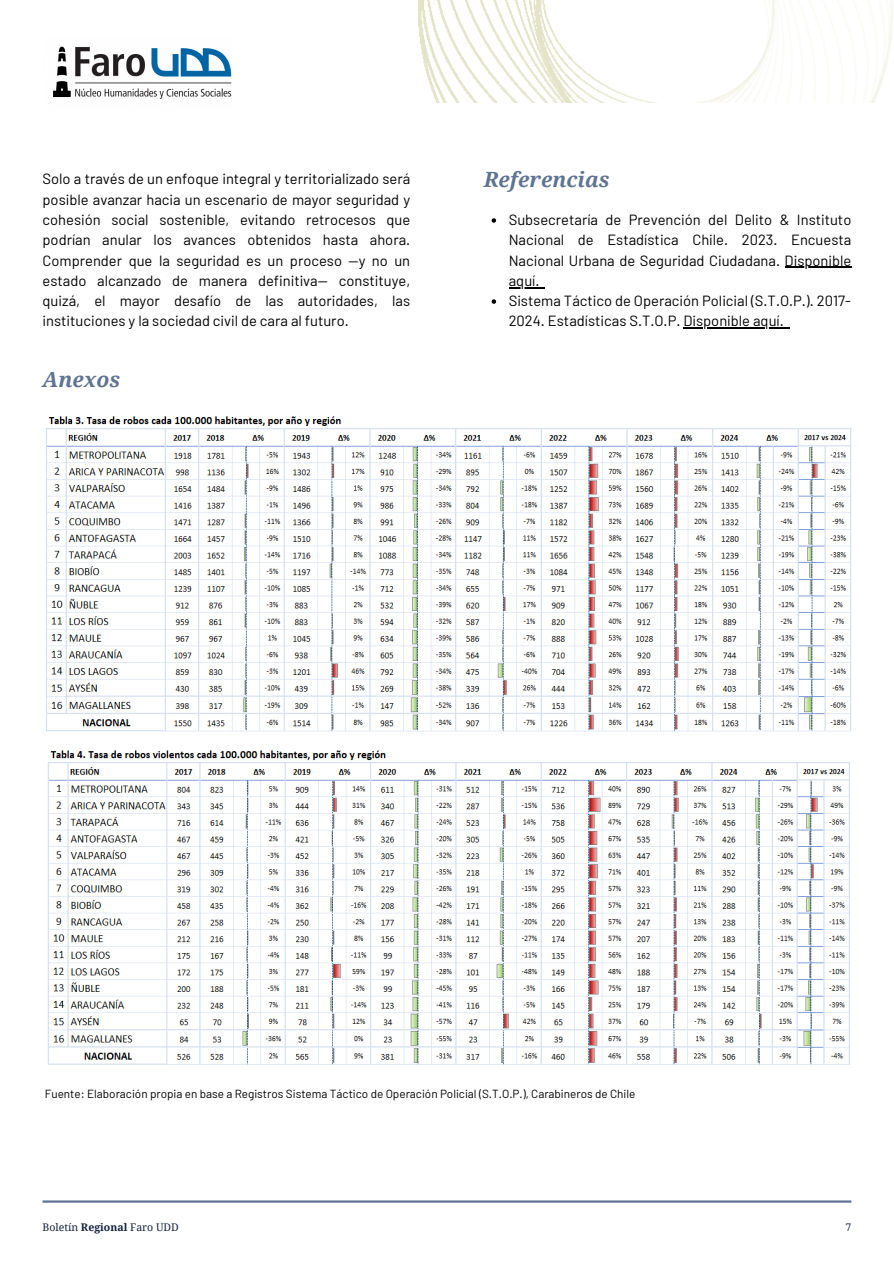
<style>
.page{position:relative;width:894px;height:1264px;background:#fff}
.page>*{position:absolute;margin:0;border:0;box-sizing:border-box;transform-origin:0 0}
.t1{font:italic 700 21px "Noto Serif";color:#5f7393}
.t2{font:14.7px/20.2px "Barlow";color:#000;text-align:justify}
.t3{font:11.7px "Barlow";color:#000}
.t4{font:10.5px "Noto Serif";color:#15233d}
.s1{font-weight:700}
</style>
<div class="page">
<hr style="left:43px;top:1200px;width:808px;height:2px;background:#5f7393">
<img style="left:53px;top:46px;width:179px;height:53px">
<img style="left:418px;top:0;width:475px;height:102px">
<img style="left:46px;top:416px;width:805px;height:315px">
<img style="left:47px;top:750px;width:803px;height:315px">
<svg style="left:491px;top:218px;width:5px;height:5px"></svg>
<hr style="left:784px;top:267px;width:67px;height:1px;background:#000">
<hr style="left:508px;top:287px;width:31px;height:1px;background:#000">
<svg style="left:491px;top:299px;width:5px;height:5px"></svg>
<hr style="left:683px;top:327px;width:100px;height:1px;background:#000">
<p class="t2" style="left:43px;top:168px;width:369px">Solo a través de un enfoque integral y territorializado será posible avanzar hacia un escenario de mayor seguridad y cohesión social sostenible, evitando retrocesos que podrían anular los avances obtenidos hasta ahora.<br>Comprender que la seguridad es un proceso —y no un estado alcanzado de manera definitiva— constituye, quizá, el mayor desafío de las autoridades, las instituciones y la sociedad civil de cara al futuro.</p>
<h1 class="t1" style="left:483px;top:164px;width:127px">Referencias</h1>
<p class="t2" style="left:508px;top:209px;width:344px">Subsecretaría de Prevención del Delito &amp; Instituto Nacional de Estadística Chile. 2023. Encuesta Nacional Urbana de Seguridad Ciudadana. Disponible</p>
<h3 class="t2" style="left:508px;top:270px;width:343px;text-align:left">aquí.<br>Sistema Táctico de Operación Policial (S.T.O.P.). 2017-<br>2024. Estadísticas S.T.O.P. Disponible aquí.</h3>
<p class="t1" style="left:43px;top:364px;width:79px">Anexos</p>
<p class="t3" style="left:45px;top:1086px;width:592px">Fuente: Elaboración propia en base a Registros Sistema Táctico de Operación Policial (S.T.O.P.), Carabineros de Chile</p>
<h1 class="t4" style="left:43px;top:1219px;width:138px">Boletín <span class="s1">Regional</span> Faro UDD</h1>
<p class="t4" style="left:845px;top:1219px;width:7px">7</p>
</div>
